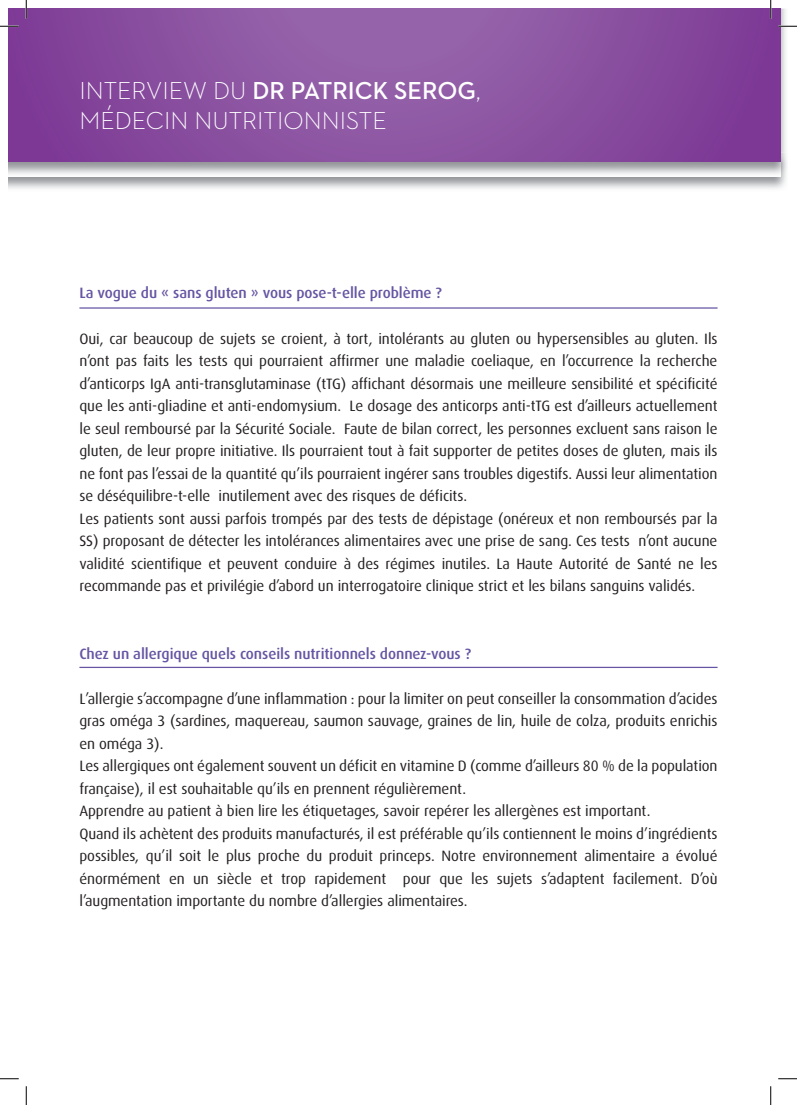
<style>
.page{position:relative;width:797px;height:1105px;background:#fff}
.page>*{position:absolute;margin:0;border:0;box-sizing:border-box;transform-origin:0 0}
.t1{font:300 25px/30px "Neutraface 2 Text";color:#fff}
.t2{font:15px/22.5px "Dax";letter-spacing:-.005em;color:#231f20}
.t3{font:500 15px "Dax";letter-spacing:-.005em;color:#6655a3}
.s1{font-weight:600}
</style>
<div class="page">
<img style="left:780px;top:9px;width:8px;height:168px">
<svg style="left:9px;top:9px;width:771px;height:153px;background:#894f9f"></svg>
<hr style="left:79px;top:307px;width:638px;height:2px;background:#6655a3">
<hr style="left:79px;top:667px;width:638px;height:1px;background:#6655a3">
<svg style="left:0;top:25px;width:19px;height:2px"></svg>
<svg style="left:778px;top:25px;width:19px;height:2px"></svg>
<svg style="left:0;top:1078px;width:19px;height:1px"></svg>
<svg style="left:778px;top:1078px;width:19px;height:1px"></svg>
<svg style="left:25px;top:0;width:2px;height:19px"></svg>
<svg style="left:25px;top:1086px;width:2px;height:19px"></svg>
<svg style="left:770px;top:0;width:1px;height:19px"></svg>
<svg style="left:770px;top:1086px;width:1px;height:19px"></svg>
<h1 class="t1" style="left:79px;top:75px;width:402px">INTERVIEW DU <span class="s1">DR PATRICK SEROG</span>,<br>MÉDECIN NUTRITIONNISTE</h1>
<p class="t3" style="left:79px;top:285px;width:364px">La vogue du « sans gluten » vous pose-t-elle problème ?</p>
<p class="t2" style="left:79px;top:327px;width:639px">Oui, car beaucoup de sujets se croient, à tort, intolérants au gluten ou hypersensibles au gluten. Ils n’ont pas faits les tests qui pourraient affirmer une maladie coeliaque, en l’occurrence la recherche d’anticorps IgA anti-transglutaminase (tTG) affichant désormais une meilleure sensibilité et spécificité que les anti-gliadine et anti-endomysium. Le dosage des anticorps anti-tTG est d’ailleurs actuellement le seul remboursé par la Sécurité Sociale. Faute de bilan correct, les personnes excluent sans raison le gluten, de leur propre initiative. Ils pourraient tout à fait supporter de petites doses de gluten, mais ils ne font pas l’essai de la quantité qu’ils pourraient ingérer sans troubles digestifs. Aussi leur alimentation se déséquilibre-t-elle inutilement avec des risques de déficits.<br>Les patients sont aussi parfois trompés par des tests de dépistage (onéreux et non remboursés par la SS) proposant de détecter les intolérances alimentaires avec une prise de sang. Ces tests n’ont aucune validité scientifique et peuvent conduire à des régimes inutiles. La Haute Autorité de Santé ne les recommande pas et privilégie d’abord un interrogatoire clinique strict et les bilans sanguins validés.</p>
<p class="t3" style="left:79px;top:645px;width:393px">Chez un allergique quels conseils nutritionnels donnez-vous ?</p>
<p class="t2" style="left:79px;top:687px;width:639px">L’allergie s’accompagne d’une inflammation : pour la limiter on peut conseiller la consommation d’acides gras oméga 3 (sardines, maquereau, saumon sauvage, graines de lin, huile de colza, produits enrichis en oméga 3).<br>Les allergiques ont également souvent un déficit en vitamine D (comme d’ailleurs 80 % de la population française), il est souhaitable qu’ils en prennent régulièrement.<br>Apprendre au patient à bien lire les étiquetages, savoir repérer les allergènes est important.<br>Quand ils achètent des produits manufacturés, il est préférable qu’ils contiennent le moins d’ingrédients possibles, qu’il soit le plus proche du produit princeps. Notre environnement alimentaire a évolué énormément en un siècle et trop rapidement pour que les sujets s’adaptent facilement. D’où l’augmentation importante du nombre d’allergies alimentaires.</p>
</div>
